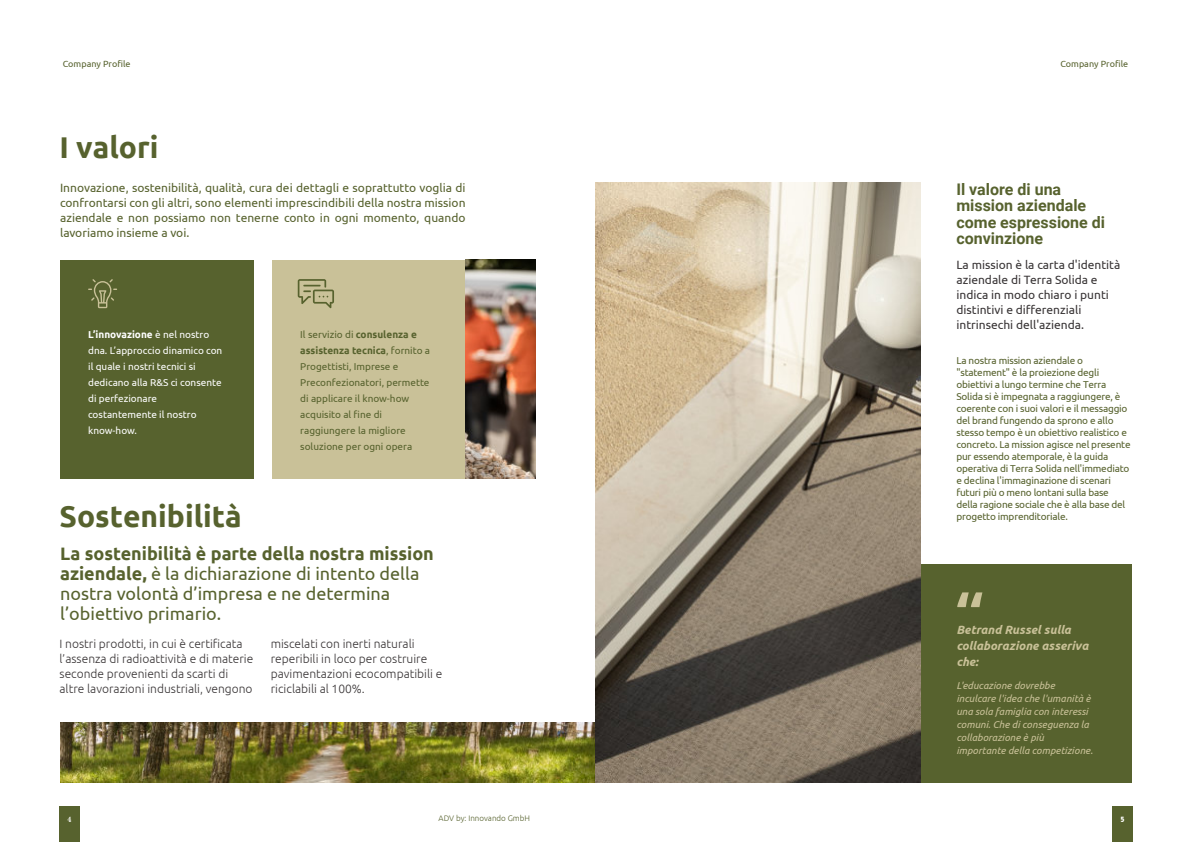
<style>
.page{position:relative;width:1191px;height:842px;background:#fff}
.page>*{position:absolute;margin:0;border:0;box-sizing:border-box;transform-origin:0 0}
.t1{font:700 60px "Open Sans";color:#c9c198}
.t2{font:700 30px "Ubuntu";color:#57622e}
.t3{font:18px/20px "Ubuntu";color:#57622e}
.t4{font:700 16px/16.4px "Roboto";color:#57622e}
.t5{font:300 12px/15px "Ubuntu";color:#393536}
.t6{font:12px/15px "Ubuntu";color:#57622e;text-align:justify}
.t7{font:12px/15px "Ubuntu";color:#393536}
.t8{font:italic 700 12px/16px "Ubuntu";color:#c9c198}
.t9{font:10px/12px "Ubuntu";letter-spacing:-.02em;color:#57622e}
.t10{font:10px/16px "Ubuntu";color:#57622e}
.t11{font:italic 10px/13px "Ubuntu";color:#c9c198}
.t12{font:10px/16px "Ubuntu";color:#fff}
.t13{font:9px "Ubuntu";color:#57622e}
.t14{font:300 8px "Ubuntu";color:#57622e}
.t15{font:600 8px "Baskerville";color:#fff}
.t16{font:800 condensed 8px "Abadi";color:#fff}
.s1{font-weight:700}
</style>
<div class="page">
<div style="left:59px;top:807px;width:21px;height:35px;background:#57622e"></div>
<div style="left:1112px;top:807px;width:20px;height:35px;background:#57622e"></div>
<div style="left:60px;top:260px;width:193px;height:218px;background:#57622e"></div>
<div style="left:272px;top:260px;width:193px;height:218px;background:#c9c198"></div>
<img style="left:60px;top:722px;width:535px;height:60px">
<svg style="left:88px;top:279px;width:29px;height:29px"></svg>
<svg style="left:298px;top:279px;width:36px;height:29px"></svg>
<img style="left:595px;top:183px;width:325px;height:599px">
<div style="left:921px;top:564px;width:210px;height:218px;background:#57622e"></div>
<img style="left:465px;top:260px;width:71px;height:218px">
<p class="t13" style="left:63px;top:60px;width:69px">Company Profile</p>
<p class="t13" style="left:1060px;top:60px;width:69px">Company Profile</p>
<h2 class="t2" style="left:60px;top:135px;width:100px">I valori</h2>
<p class="t6" style="left:60px;top:181px;width:407px">Innovazione, sostenibilità, qualità, cura dei dettagli e soprattutto voglia di confrontarsi con gli altri, sono elementi imprescindibili della nostra mission aziendale e non possiamo non tenerne conto in ogni momento, quando lavoriamo insieme a voi.</p>
<p class="t12" style="left:88px;top:327px;width:136px"><span class="s1">L’innovazione</span> è nel nostro dna. L’approccio dinamico con il quale i nostri tecnici si dedicano alla R&amp;S ci consente di perfezionare costantemente il nostro know-how.</p>
<p class="t10" style="left:300px;top:327px;width:131px">Il servizio di <span class="s1">consulenza e assistenza tecnica</span>, fornito a<br>Progettisti, Imprese e<br>Preconfezionatori, permette di applicare il know-how acquisito al fine di raggiungere la migliore soluzione per ogni opera</p>
<h2 class="t2" style="left:60px;top:503px;width:184px">Sostenibilità</h2>
<h3 class="t3" style="left:60px;top:544px;width:375px"><span class="s1">La sostenibilità è parte della nostra mission aziendale,</span> è la dichiarazione di intento della nostra volontà d’impresa e ne determina l’obiettivo primario.</h3>
<p class="t5" style="left:60px;top:637px;width:195px">I nostri prodotti, in cui è certificata l’assenza di radioattività e di materie seconde provenienti da scarti di altre lavorazioni industriali, vengono</p>
<p class="t5" style="left:271px;top:637px;width:173px">miscelati con inerti naturali reperibili in loco per costruire pavimentazioni ecocompatibili e riciclabili al 100%.</p>
<h3 class="t4" style="left:956px;top:183px;width:150px">Il valore di una mission aziendale come espressione di convinzione</h3>
<p class="t7" style="left:956px;top:258px;width:165px">La mission è la carta d'identità aziendale di Terra Solida e indica in modo chiaro i punti distintivi e differenziali intrinsechi dell'azienda.</p>
<p class="t9" style="left:956px;top:355px;width:176px">La nostra mission aziendale o "statement" è la proiezione degli obiettivi a lungo termine che Terra Solida si è impegnata a raggiungere, è coerente con i suoi valori e il messaggio del brand fungendo da sprono e allo stesso tempo è un obiettivo realistico e concreto. La mission agisce nel presente pur essendo atemporale, è la guida operativa di Terra Solida nell'immediato e declina l'immaginazione di scenari futuri più o meno lontani sulla base della ragione sociale che è alla base del progetto imprenditoriale.</p>
<h1 class="t1" style="left:956px;top:589px;width:28px">“</h1>
<p class="t8" style="left:956px;top:623px;width:134px">Betrand Russel sulla collaborazione asseriva che:</p>
<p class="t11" style="left:956px;top:680px;width:138px">L'educazione dovrebbe inculcare l'idea che l'umanità è una sola famiglia con interessi comuni. Che di conseguenza la collaborazione è più importante della competizione.</p>
<p class="t15" style="left:68px;top:814px;width:5px">4</p>
<p class="t14" style="left:438px;top:815px;width:93px">ADV by: Innovando GmbH</p>
<p class="t16" style="left:1120px;top:816px;width:6px">5</p>
</div>
